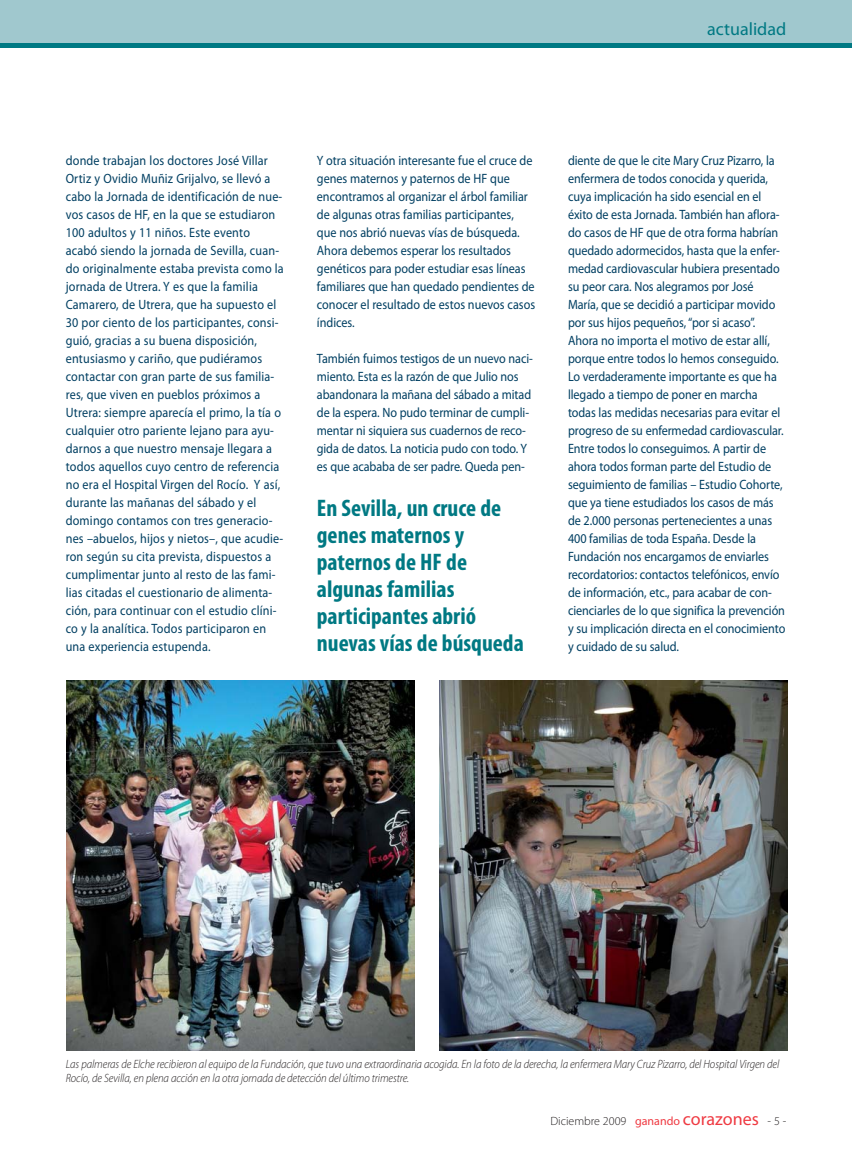
<style>
.page{position:relative;width:852px;height:1170px;background:#fff}
.page>*{position:absolute;margin:0;border:0;box-sizing:border-box;transform-origin:0 0}
.t1{font:700 condensed 24px/27px "Myriad Pro";color:#007983}
.t2{font:18px "Myriad Pro";color:#007983}
.t3{font:13.5px/18px "Myriad Pro";color:#003f62;scale:.9 1}
.t4{font:italic 300 12px/14.4px "Myriad Pro";letter-spacing:-.005em;color:#231f20;scale:.9 1}
.t5{font:300 12px "Myriad Pro";color:#231f20}
.s1{font-weight:400;color:#ef3a42}
.s2{font-weight:400;font-size:18px;color:#ef3a42}
</style>
<div class="page">
<div style="left:0;top:0;width:851px;height:42px;background:#a0c8ce"></div>
<div style="left:0;top:42px;width:851px;height:6px;background:#007983"></div>
<img style="left:66px;top:680px;width:348px;height:370px">
<img style="left:439px;top:680px;width:348px;height:370px">
<h2 class="t2" style="left:707px;top:23px;width:80px">actualidad</h2>
<p class="t3" style="left:317px;top:152px;width:244px">Y otra situación interesante fue el cruce de genes maternos y paternos de HF que encontramos al organizar el árbol familiar de algunas otras familias participantes, que nos abrió nuevas vías de búsqueda.<br>Ahora debemos esperar los resultados genéticos para poder estudiar esas líneas familiares que han quedado pendientes de conocer el resultado de estos nuevos casos índices.</p>
<p class="t3" style="left:317px;top:350px;width:241px">También fuimos testigos de un nuevo naci&shy;miento. Esta es la razón de que Julio nos abandonara la mañana del sábado a mitad de la espera. No pudo terminar de cumpli&shy;mentar ni siquiera sus cuadernos de reco&shy;gida de datos. La noticia pudo con todo. Y es que acababa de ser padre. Queda pen-</p>
<p class="t3" style="left:66px;top:152px;width:244px">donde trabajan los doctores José Villar Ortiz y Ovidio Muñiz Grijalvo, se llevó a cabo la Jornada de identificación de nue&shy;vos casos de HF, en la que se estudiaron 100 adultos y 11 niños. Este evento acabó siendo la jornada de Sevilla, cuan&shy;do originalmente estaba prevista como la jornada de Utrera. Y es que la familia Camarero, de Utrera, que ha supuesto el 30 por ciento de los participantes, consi&shy;guió, gracias a su buena disposición, entusiasmo y cariño, que pudiéramos contactar con gran parte de sus familia&shy;res, que viven en pueblos próximos a Utrera: siempre aparecía el primo, la tía o cualquier otro pariente lejano para ayu&shy;darnos a que nuestro mensaje llegara a todos aquellos cuyo centro de referencia no era el Hospital Virgen del Rocío. Y así, durante las mañanas del sábado y el domingo contamos con tres generacio&shy;nes –abuelos, hijos y nietos–, que acudie&shy;ron según su cita prevista, dispuestos a cumplimentar junto al resto de las fami&shy;lias citadas el cuestionario de alimenta&shy;ción, para continuar con el estudio clíni&shy;co y la analítica. Todos participaron en una experiencia estupenda.</p>
<p class="t3" style="left:567px;top:152px;width:243px">diente de que le cite Mary Cruz Pizarro, la enfermera de todos conocida y querida, cuya implicación ha sido esencial en el éxito de esta Jornada. También han aflora&shy;do casos de HF que de otra forma habrían quedado adormecidos, hasta que la enfer&shy;medad cardiovascular hubiera presentado su peor cara. Nos alegramos por José María, que se decidió a participar movido por sus hijos pequeños, “por si acaso”.<br>Ahora no importa el motivo de estar allí, porque entre todos lo hemos conseguido.<br>Lo verdaderamente importante es que ha llegado a tiempo de poner en marcha todas las medidas necesarias para evitar el progreso de su enfermedad cardiovascular.<br>Entre todos lo conseguimos. A partir de ahora todos forman parte del Estudio de seguimiento de familias – Estudio Cohorte, que ya tiene estudiados los casos de más de 2.000 personas pertenecientes a unas 400 familias de toda España. Desde la Fundación nos encargamos de enviarles recordatorios: contactos telefónicos, envío de información, etc., para acabar de con&shy;cienciarles de lo que significa la prevención y su implicación directa en el conocimiento y cuidado de su salud.</p>
<h1 class="t1" style="left:317px;top:496px;width:208px">En Sevilla, un cruce de genes maternos y paternos de HF de algunas familias participantes abrió nuevas vías de búsqueda</h1>
<p class="t4" style="left:66px;top:1057px;width:794px">Las palmeras de Elche recibieron al equipo de la Fundación, que tuvo una extraordinaria acogida. En la foto de la derecha, la enfermera Mary Cruz Pizarro, del Hospital Virgen del<br>Rocío, de Sevilla, en plena acción en la otra jornada de detección del último trimestre.</p>
<p class="t5" style="left:550px;top:1115px;width:237px">Diciembre 2009 <span class="s1">ganando</span> <span class="s2">corazones</span> - 5 -</p>
</div>
